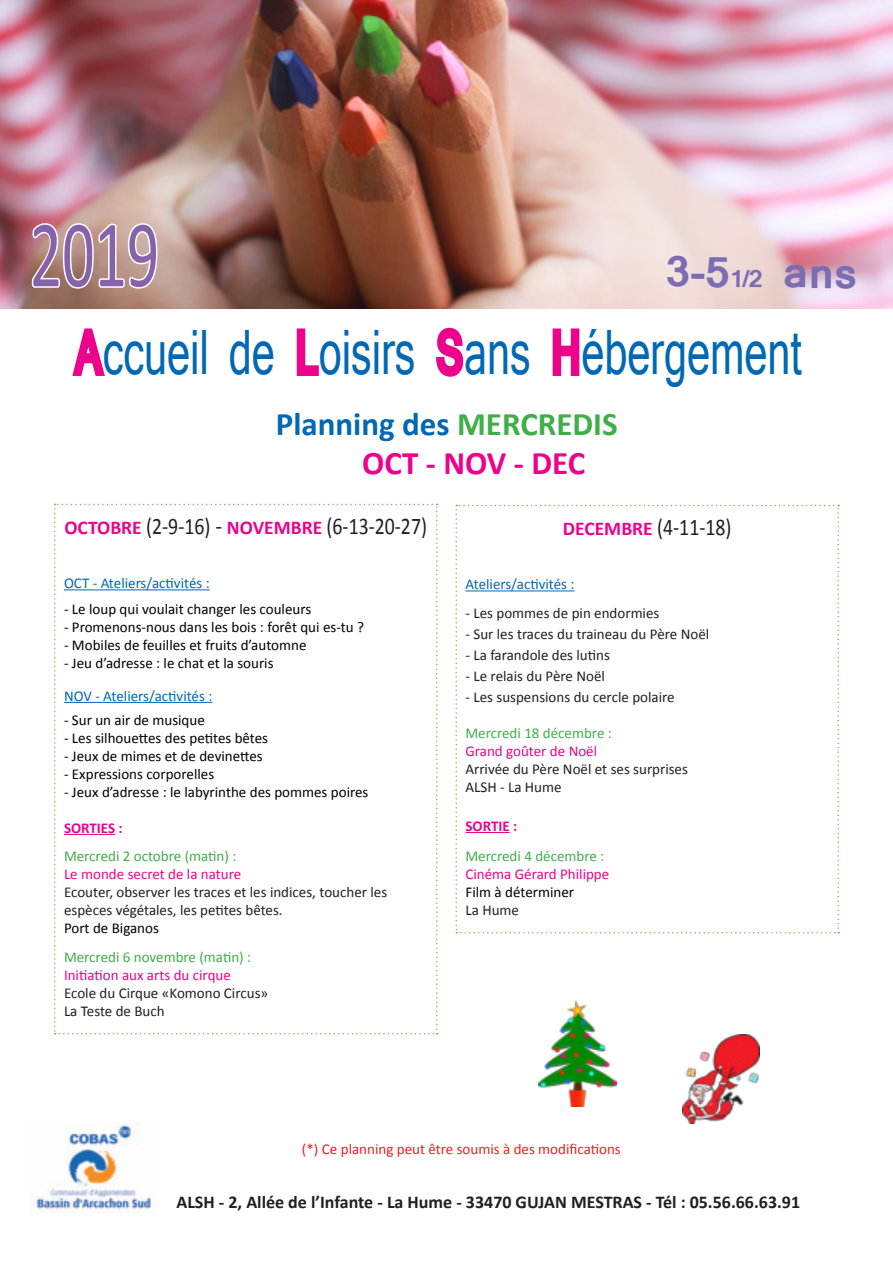
<style>
.page{position:relative;width:893px;height:1263px;background:#fff}
.page>*{position:absolute;margin:0;border:0;box-sizing:border-box;transform-origin:0 0}
.t1{font:96px "Calibri";color:#8562aa;scale:.67 1}
.t2{font:60px "Mangal";color:#0168b3;scale:.67 1}
.t3{font:700 40.65px "Mangal";color:#7a6db1;scale:1.06 1}
.t4{font:700 33px/39.6px "Calibri";color:#0168b3}
.t5{font:24px "Calibri";color:#231f20;scale:.82 1}
.t6{font:700 19.5px "Calibri";color:#ed028c}
.t7{font:700 18px "Calibri";color:#231f20}
.t8{font:15px/18px "Calibri";color:#231f20}
.t9{font:15px "Calibri";color:#000001}
.t10{font:15px "Calibri";color:#40ae49}
.t11{font:15px "Calibri";color:#ed028c}
.t12{font:15px "Calibri";color:#0168b3}
.t13{font:15px "Calibri";color:#ee1f23}
.t14{font:15px "Calibri";color:#000}
.t15{font:700 15px "Calibri";color:#ed028c}
.s1{font-size:23.1px}
.s2{font-weight:700;color:#ed028c}
.s3{color:#40ae49}
.s4{color:#ed028c}
.s5{font-weight:400;font-size:23.7px;color:#231f20}
.s6{font-weight:400;font-size:24.75px;color:#231f20}
.s7{font-weight:400;font-size:24px;color:#231f20}
.s8{font-weight:700;font-size:19.5px;color:#ed028c}
</style>
<div class="page">
<img style="left:0;top:0;width:893px;height:308px">
<img style="left:33px;top:1123px;width:119px;height:87px">
<svg style="left:54px;top:504px;width:384px;height:530px"></svg>
<svg style="left:455px;top:505px;width:384px;height:428px"></svg>
<svg style="left:30px;top:221px;width:129px;height:70px"></svg>
<svg style="left:72px;top:328px;width:33px;height:48px"></svg>
<svg style="left:296px;top:328px;width:23px;height:48px"></svg>
<svg style="left:436px;top:327px;width:28px;height:50px"></svg>
<svg style="left:552px;top:328px;width:28px;height:48px"></svg>
<img style="left:682px;top:1035px;width:78px;height:88px">
<img style="left:539px;top:1000px;width:77px;height:107px">
<h1 class="t1" style="left:30px;top:220px;width:195px">2019</h1>
<h3 class="t3" style="left:666px;top:249px;width:182px">3-5<span class="s1">1/2</span> ans</h3>
<h2 class="t2" style="left:74px;top:329px;width:1087px"><span class="s2">A</span>ccueil de <span class="s2">L</span>oisirs <span class="s2">S</span>ans <span class="s2">H</span>ébergement</h2>
<h3 class="t4" style="left:362px;top:407px;width:257px;text-indent:-86px">Planning des <span class="s3">MERCREDIS<br></span><span class="s4">OCT - NOV - DEC</span></h3>
<h3 class="t6" style="left:64px;top:521px;width:364px">OCTOBRE <span class="s5">(2-9-16)</span> <span class="s6">-</span> NOVEMBRE <span class="s7">(6-13-20-27)</span></h3>
<p class="t12" style="left:64px;top:574px;width:147px">OCT - Ateliers/activités :</p>
<p class="t9" style="left:64px;top:599px;width:249px">- Le loup qui voulait changer les couleurs</p>
<p class="t9" style="left:64px;top:617px;width:302px">- Promenons-nous dans les bois : forêt qui es-tu ?</p>
<p class="t9" style="left:64px;top:635px;width:244px">- Mobiles de feuilles et fruits d’automne</p>
<p class="t9" style="left:64px;top:653px;width:211px">- Jeu d’adresse : le chat et la souris</p>
<p class="t12" style="left:64px;top:686px;width:150px">NOV - Ateliers/activités :</p>
<p class="t9" style="left:64px;top:710px;width:142px">- Sur un air de musique</p>
<p class="t9" style="left:64px;top:728px;width:206px">- Les silhouettes des petites bêtes</p>
<p class="t9" style="left:64px;top:746px;width:200px">- Jeux de mimes et de devinettes</p>
<p class="t9" style="left:64px;top:764px;width:152px">- Expressions corporelles</p>
<p class="t9" style="left:64px;top:782px;width:306px">- Jeux d’adresse : le labyrinthe des pommes poires</p>
<p class="t15" style="left:64px;top:822px;width:60px">SORTIES :</p>
<p class="t10" style="left:64px;top:847px;width:174px">Mercredi 2 octobre (matin) :</p>
<p class="t11" style="left:64px;top:865px;width:179px">Le monde secret de la nature</p>
<p class="t8" style="left:64px;top:883px;width:325px">Ecouter, observer les traces et les indices, toucher les espèces végétales, les petites bêtes.</p>
<p class="t14" style="left:64px;top:919px;width:96px">Port de Biganos</p>
<p class="t10" style="left:64px;top:947px;width:189px">Mercredi 6 novembre (matin) :</p>
<p class="t11" style="left:64px;top:965px;width:168px">Initiation aux arts du cirque</p>
<p class="t8" style="left:64px;top:984px;width:206px">Ecole du Cirque «Komono Circus»<br>La Teste de Buch</p>
<h3 class="t5" style="left:563px;top:519px;width:207px"><span class="s8">DECEMBRE</span> (4-11-18)</h3>
<p class="t12" style="left:465px;top:575px;width:111px">Ateliers/activités :</p>
<p class="t8" style="left:465px;top:604px;width:195px">- Les pommes de pin endormies</p>
<p class="t8" style="left:465px;top:625px;width:245px">- Sur les traces du traineau du Père Noël</p>
<p class="t8" style="left:465px;top:646px;width:146px">- La farandole des lutins</p>
<p class="t8" style="left:465px;top:667px;width:141px">- Le relais du Père Noël</p>
<p class="t8" style="left:465px;top:688px;width:211px">- Les suspensions du cercle polaire</p>
<p class="t10" style="left:465px;top:723px;width:148px">Mercredi 18 décembre :</p>
<p class="t11" style="left:465px;top:741px;width:133px">Grand goûter de Noël</p>
<p class="t8" style="left:465px;top:760px;width:224px">Arrivée du Père Noël et ses surprises<br>ALSH - La Hume</p>
<p class="t15" style="left:465px;top:820px;width:53px">SORTIE :</p>
<p class="t10" style="left:465px;top:846px;width:140px">Mercredi 4 décembre :</p>
<p class="t11" style="left:465px;top:864px;width:145px">Cinéma Gérard Philippe</p>
<p class="t14" style="left:465px;top:882px;width:110px">Film à déterminer</p>
<p class="t8" style="left:465px;top:902px;width:55px">La Hume</p>
<p class="t13" style="left:302px;top:1139px;width:320px">(*) Ce planning peut être soumis à des modifications</p>
<p class="t7" style="left:176px;top:1195px;width:625px">ALSH - 2, Allée de l’Infante - La Hume - 33470 GUJAN MESTRAS - Tél : 05.56.66.63.91</p>
</div>
